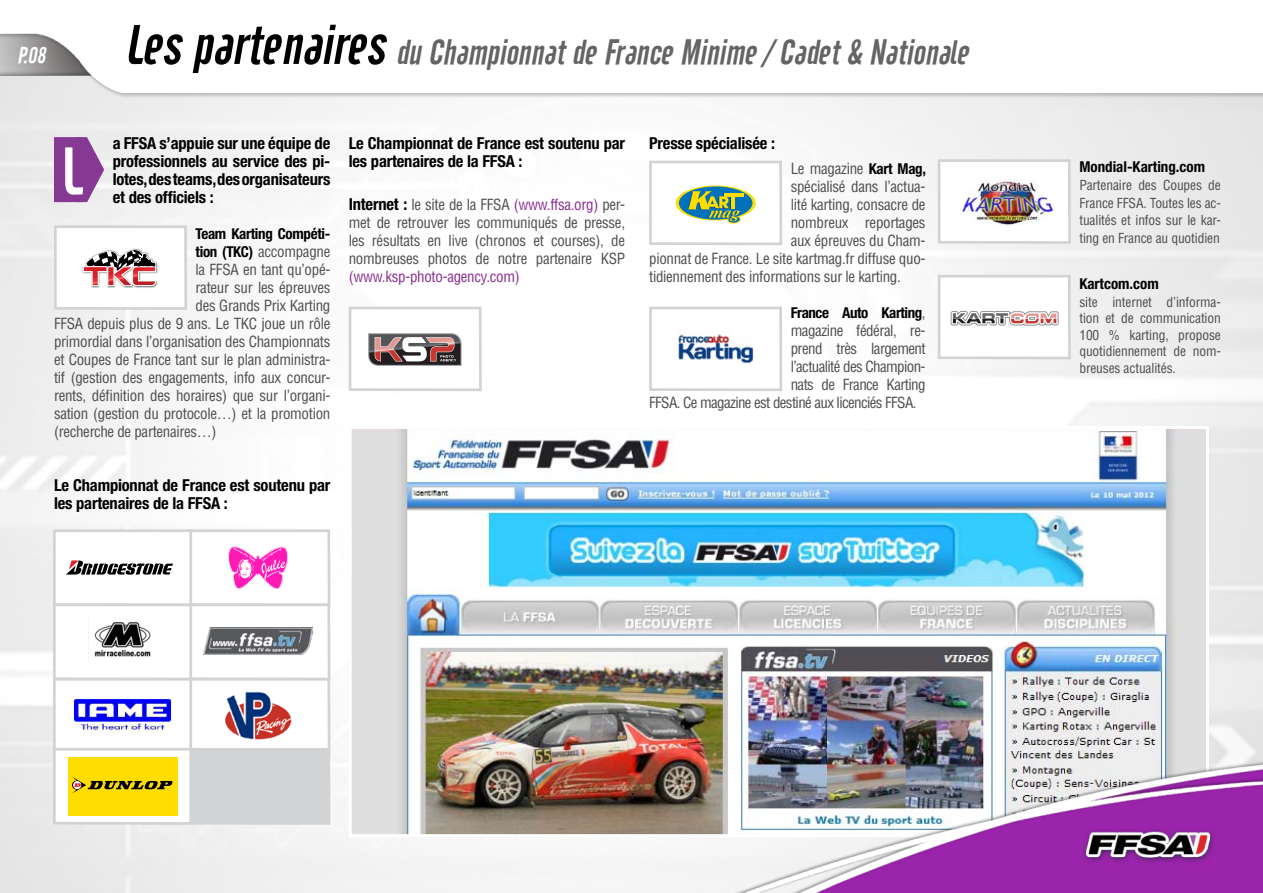
<style>
.page{position:relative;width:1263px;height:893px;background:#fff}
.page>*{position:absolute;margin:0;border:0;box-sizing:border-box;transform-origin:0 0}
.t1{font:66.9px "Cafeta";color:#fff}
.t2{font:italic 34.5px "Cafeta";color:#636466}
.t3{font:italic 22.5px "Cafeta";color:#fff}
.t4{font:700 condensed 16.5px/18px "Helvetica Neue LT Std";letter-spacing:-.01em;color:#000101}
.t5{font:condensed 15px/18px "Helvetica LT Std";letter-spacing:-.02em;color:#4d4d4f;text-align:justify}
.t6{font:condensed 15px "Helvetica LT Std";letter-spacing:-.04em;color:#4d4d4f}
.t7{font:700 condensed 15px "Helvetica Neue LT Std";letter-spacing:-.02em;color:#000101}
.t8{font:700 condensed 15px "Helvetica Neue LT Std";color:#000101}
.t9{font:condensed 15px "Helvetica LT Std";letter-spacing:-.02em;color:#892d8e}
.t10{font:condensed 13.5px/16.5px "Helvetica LT Std";letter-spacing:-.01em;color:#4d4d4f;text-align:justify}
.s1{font-size:55.5px;color:#000}
.s2{font-family:"Helvetica Neue LT Std";font-weight:700;color:#000101}
.s3{font-family:"Helvetica Neue LT Std";font-weight:700;font-size:16.5px;color:#000101}
.s4{color:#892d8e}
.s5{font-family:"Helvetica LT Std";font-weight:400;color:#4d4d4f}
</style>
<div class="page">
<img style="left:0;top:33px;width:1263px;height:860px">
<img style="left:353px;top:430px;width:852px;height:403px">
<div style="left:349px;top:426px;width:860px;height:411px;border:3px solid #fff"></div>
<svg style="left:54px;top:137px;width:50px;height:65px;background:#9657a2"></svg>
<div style="left:55px;top:227px;width:131px;height:82px;background:#fff"></div>
<div style="left:54px;top:225px;width:133px;height:85px;border:3px solid #d1d3d4"></div>
<div style="left:350px;top:308px;width:130px;height:82px;background:#fff"></div>
<div style="left:349px;top:307px;width:133px;height:84px;border:3px solid #d1d3d4"></div>
<div style="left:54px;top:531px;width:139px;height:74px;background:#fff"></div>
<div style="left:53px;top:529px;width:141px;height:77px;border:3px solid #d1d3d4"></div>
<div style="left:191px;top:531px;width:138px;height:74px;background:#fff"></div>
<div style="left:189px;top:529px;width:141px;height:77px;border:3px solid #d1d3d4"></div>
<div style="left:54px;top:605px;width:139px;height:74px;background:#fff"></div>
<div style="left:53px;top:604px;width:141px;height:76px;border:3px solid #d1d3d4"></div>
<div style="left:191px;top:605px;width:138px;height:74px;background:#fff"></div>
<div style="left:189px;top:604px;width:141px;height:76px;border:3px solid #d1d3d4"></div>
<div style="left:54px;top:679px;width:139px;height:74px;background:#fff"></div>
<div style="left:53px;top:678px;width:141px;height:77px;border:3px solid #d1d3d4"></div>
<div style="left:191px;top:679px;width:138px;height:74px;background:#fff"></div>
<div style="left:189px;top:678px;width:141px;height:77px;border:3px solid #d1d3d4"></div>
<div style="left:54px;top:749px;width:139px;height:74px;background:#fff"></div>
<div style="left:53px;top:748px;width:141px;height:77px;border:3px solid #d1d3d4"></div>
<div style="left:191px;top:749px;width:138px;height:74px;background:#d1d3d4"></div>
<div style="left:189px;top:748px;width:141px;height:77px;border:3px solid #d1d3d4"></div>
<div style="left:650px;top:162px;width:131px;height:82px;background:#fff"></div>
<div style="left:649px;top:161px;width:133px;height:84px;border:3px solid #d1d3d4"></div>
<div style="left:650px;top:308px;width:131px;height:82px;background:#fff"></div>
<div style="left:649px;top:307px;width:133px;height:84px;border:3px solid #d1d3d4"></div>
<div style="left:939px;top:161px;width:130px;height:81px;background:#fff"></div>
<img style="left:961px;top:181px;width:93px;height:44px">
<div style="left:938px;top:159px;width:133px;height:85px;border:3px solid #d1d3d4"></div>
<div style="left:939px;top:276px;width:130px;height:82px;background:#fff"></div>
<div style="left:938px;top:275px;width:133px;height:84px;border:3px solid #d1d3d4"></div>
<img style="left:82px;top:261px;width:76px;height:25px">
<svg style="left:83px;top:248px;width:73px;height:40px"></svg>
<svg style="left:66px;top:560px;width:107px;height:15px"></svg>
<img style="left:94px;top:622px;width:57px;height:35px">
<svg style="left:368px;top:333px;width:94px;height:33px;background:#897575"></svg>
<div style="left:727px;top:215px;width:14px;height:9px;border:2px solid #fd0;border-radius:50%"></div>
<svg style="left:676px;top:186px;width:79px;height:34px"></svg>
<div style="left:676px;top:185px;width:80px;height:36px;border:1px solid #fd0;border-radius:50%"></div>
<div style="left:679px;top:186px;width:73px;height:34px;background:#0072bc;border-radius:50%"></div>
<hr style="left:723px;top:194px;width:19px;height:3px;background:#004a8f">
<hr style="left:724px;top:193px;width:19px;height:3px;background:#fd0">
<svg style="left:687px;top:191px;width:53px;height:31px"></svg>
<svg style="left:228px;top:546px;width:60px;height:43px"></svg>
<img style="left:677px;top:334px;width:77px;height:30px">
<img style="left:203px;top:627px;width:110px;height:28px">
<svg style="left:950px;top:311px;width:109px;height:15px"></svg>
<img style="left:225px;top:691px;width:67px;height:49px">
<img style="left:73px;top:697px;width:99px;height:35px">
<div style="left:69px;top:757px;width:109px;height:58px;background:#fd0"></div>
<svg style="left:72px;top:777px;width:101px;height:16px"></svg>
<h3 class="t3" style="left:17px;top:42px;width:34px">P.08</h3>
<h2 class="t2" style="left:123px;top:33px;width:854px"><span class="s1">Lespartenaires</span>duChampionnatdeFranceMinime/ Cadet&amp; Nationale</h2>
<p class="t4" style="left:113px;top:134px;width:219px;text-align:justify">a FFSA s’appuie sur une équipe de professionnels au service des pi&shy;lotes, des teams, des organisateurs et des officiels :</p>
<p class="t7" style="left:196px;top:224px;width:136px">Team Karting Compéti-</p>
<p class="t5" style="left:196px;top:242px;width:136px"><span class="s2">tion (TKC)</span> accompagne</p>
<p class="t5" style="left:196px;top:260px;width:136px">la FFSA en tant qu’opé-</p>
<p class="t5" style="left:196px;top:278px;width:136px">rateur sur les épreuves</p>
<p class="t5" style="left:196px;top:296px;width:136px">des Grands Prix Karting</p>
<p class="t5" style="left:54px;top:314px;width:278px">FFSA depuis plus de 9 ans. Le TKC joue un rôle</p>
<p class="t5" style="left:54px;top:332px;width:278px">primordial dans l’organisation des Championnats</p>
<p class="t5" style="left:54px;top:350px;width:278px">et Coupes de France tant sur le plan administra-</p>
<p class="t5" style="left:54px;top:368px;width:278px">tif (gestion des engagements, info aux concur-</p>
<p class="t5" style="left:54px;top:386px;width:278px">rents, définition des horaires) que sur l’organi-</p>
<p class="t5" style="left:54px;top:404px;width:278px">sation (gestion du protocole…) et la promotion</p>
<p class="t5" style="left:54px;top:422px;width:164px">(recherche de partenaires…)</p>
<p class="t4" style="left:54px;top:476px;width:278px">Le Championnat de France est soutenu par les partenaires de la FFSA :</p>
<h1 class="t1" style="left:60px;top:134px;width:24px">L</h1>
<p class="t4" style="left:349px;top:134px;width:278px">Le Championnat de France est soutenu par les partenaires de la FFSA :</p>
<p class="t5" style="left:349px;top:196px;width:278px"><span class="s3">Internet :</span> le site de la FFSA <span class="s4">(www.ffsa.org)</span> per&shy;met de retrouver les communiqués de presse, les résultats en live (chronos et courses), de nombreuses photos de notre partenaire KSP</p>
<p class="t9" style="left:349px;top:268px;width:173px">(www.ksp-photo-agency.com)</p>
<p class="t4" style="left:649px;top:134px;width:128px">Presse spécialisée :</p>
<p class="t5" style="left:791px;top:160px;width:137px">Le magazine <span class="s2">Kart Mag,</span></p>
<p class="t5" style="left:791px;top:178px;width:136px">spécialisé dans l’actua-</p>
<p class="t5" style="left:791px;top:196px;width:136px">lité karting, consacre de</p>
<p class="t5" style="left:791px;top:214px;width:136px">nombreux reportages</p>
<p class="t5" style="left:791px;top:232px;width:136px">aux épreuves du Cham-</p>
<p class="t5" style="left:649px;top:250px;width:278px">pionnat de France. Le site kartmag.fr diffuse quo-</p>
<p class="t5" style="left:649px;top:268px;width:253px">tidiennement des informations sur le karting.</p>
<p class="t7" style="left:791px;top:304px;width:136px">France Auto Karting<span class="s5">,</span></p>
<p class="t5" style="left:791px;top:322px;width:136px">magazine fédéral, re-</p>
<p class="t6" style="left:791px;top:340px;width:136px">prend très largement</p>
<p class="t6" style="left:791px;top:358px;width:136px">l’actualité des Champion-</p>
<p class="t6" style="left:791px;top:376px;width:136px">nats de France Karting</p>
<p class="t6" style="left:649px;top:394px;width:269px">FFSA. Ce magazine est destiné aux licenciés FFSA.</p>
<p class="t8" style="left:1079px;top:157px;width:127px">Mondial-Karting.com</p>
<p class="t10" style="left:1079px;top:175px;width:143px;line-height:18px">Partenaire des Coupes de France FFSA. Toutes les ac&shy;tualités et infos sur le kar&shy;ting en France au quotidien</p>
<p class="t8" style="left:1079px;top:274px;width:81px">Kartcom.com</p>
<p class="t10" style="left:1079px;top:293px;width:143px">site internet d’informa&shy;tion et de communication 100 % karting, propose quotidiennement de nom&shy;breuses actualités.</p>
</div>
